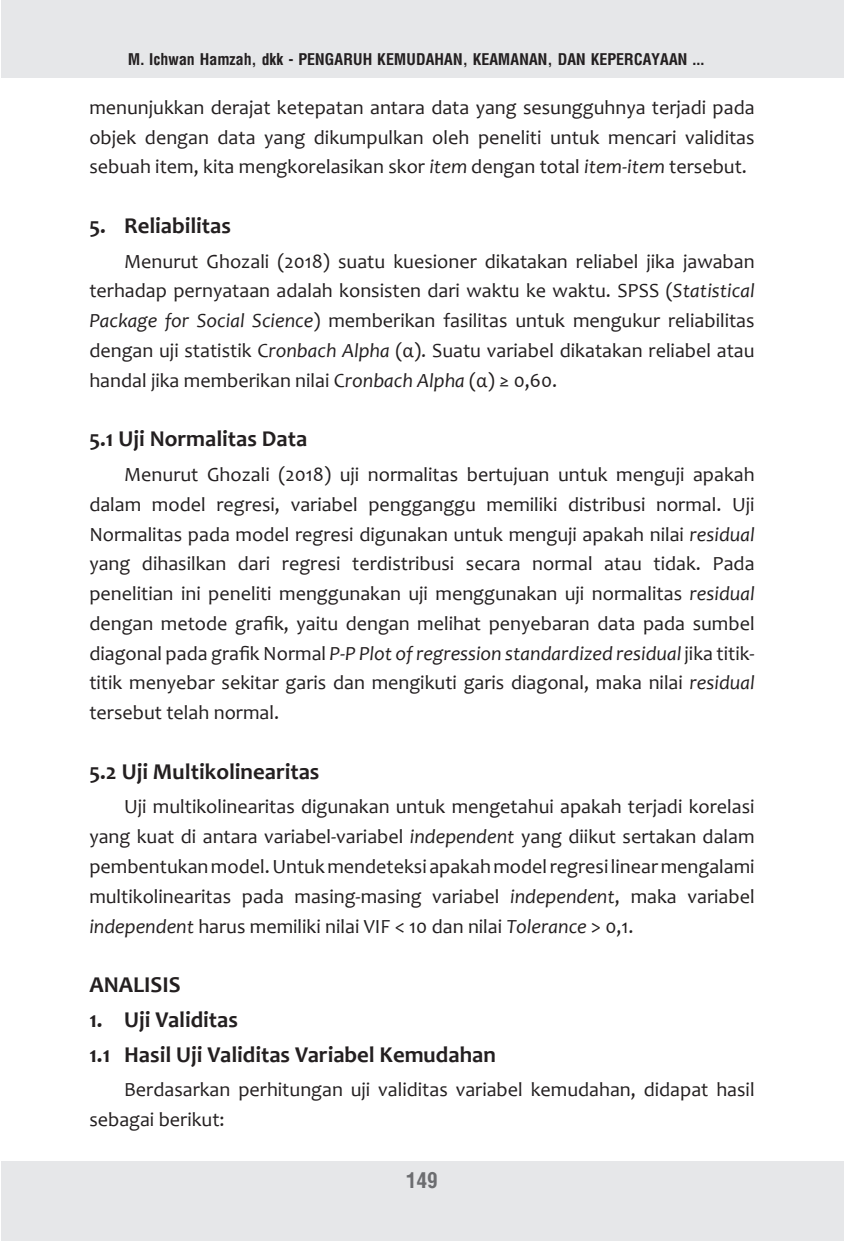
<style>
.page{position:relative;width:844px;height:1241px;background:#fff}
.page>*{position:absolute;margin:0;border:0;box-sizing:border-box;transform-origin:0 0}
.no_1_bold{font:700 22.75px "Candara";color:#231f20}
.t1{font:700 21px "Arena Condensed";color:#6c6d70}
.Paragraph_1{font:20.12px/29.8px "Candara";color:#231f20;text-align:justify}
.footnote{font:700 15.75px "Arena Condensed";color:#231f20}
.s1{font-style:italic}
</style>
<div class="page">
<hr style="left:0;top:0;width:1px;height:78px;background:#e6e7e9">
<hr style="left:0;top:1161px;width:1px;height:79px;background:#e6e7e9">
<div style="left:1px;top:0;width:842px;height:78px;background:#e6e7e9"></div>
<div style="left:1px;top:1161px;width:842px;height:79px;background:#e6e7e9"></div>
<p class="footnote" style="left:128px;top:50px;width:577px">M. Ichwan Hamzah, dkk - PENGARUH KEMUDAHAN, KEAMANAN, DAN KEPERCAYAAN ...</p>
<p class="Paragraph_1" style="left:89px;top:92px;width:666px">menunjukkan derajat ketepatan antara data yang sesungguhnya terjadi pada objek dengan data yang dikumpulkan oleh peneliti untuk mencari validitas sebuah item, kita mengkorelasikan skor <span class="s1">item</span> dengan total <span class="s1">item-item</span> tersebut.</p>
<p class="no_1_bold" style="left:89px;top:211px;width:143px">5. Reliabilitas</p>
<p class="Paragraph_1" style="left:89px;top:246px;width:666px;text-indent:35px">Menurut Ghozali (2018) suatu kuesioner dikatakan reliabel jika jawaban terhadap pernyataan adalah konsisten dari waktu ke waktu. SPSS (<span class="s1">Statistical Package for Social Science</span>) memberikan fasilitas untuk mengukur reliabilitas dengan uji statistik C<span class="s1">ronbach Alpha</span> (α). Suatu variabel dikatakan reliabel atau handal jika memberikan nilai C<span class="s1">ronbach Alpha</span> (α) ≥ 0,60.</p>
<p class="no_1_bold" style="left:89px;top:424px;width:219px">5.1 Uji Normalitas Data</p>
<p class="Paragraph_1" style="left:89px;top:459px;width:666px;text-indent:35px">Menurut Ghozali (2018) uji normalitas bertujuan untuk menguji apakah dalam model regresi, variabel pengganggu memiliki distribusi normal. Uji Normalitas pada model regresi digunakan untuk menguji apakah nilai <span class="s1">residual </span>yang dihasilkan dari regresi terdistribusi secara normal atau tidak. Pada penelitian ini peneliti menggunakan uji menggunakan uji normalitas <span class="s1">residual </span>dengan metode grafik, yaitu dengan melihat penyebaran data pada sumbel diagonal pada grafik Normal <span class="s1">P-P Plot of regression standardized residual</span> jika titik&shy;titik menyebar sekitar garis dan mengikuti garis diagonal, maka nilai <span class="s1">residual </span>tersebut telah normal.</p>
<p class="no_1_bold" style="left:89px;top:757px;width:231px">5.2 Uji Multikolinearitas</p>
<p class="Paragraph_1" style="left:89px;top:791px;width:666px;text-indent:35px">Uji multikolinearitas digunakan untuk mengetahui apakah terjadi korelasi yang kuat di antara variabel-variabel <span class="s1">independent</span> yang diikut sertakan dalam pembentukan model. Untuk mendeteksi apakah model regresi linear mengalami multikolinearitas pada masing-masing variabel <span class="s1">independent</span>, maka variabel <span class="s1">independent</span> harus memiliki nilai VIF &lt; 10 dan nilai <span class="s1">Tolerance</span> &gt; 0,1.</p>
<p class="no_1_bold" style="left:89px;top:970px;width:93px">ANALISIS</p>
<p class="no_1_bold" style="left:89px;top:1004px;width:150px">1. Uji Validitas</p>
<p class="no_1_bold" style="left:89px;top:1039px;width:408px">1.1 Hasil Uji Validitas Variabel Kemudahan</p>
<p class="Paragraph_1" style="left:89px;top:1074px;width:666px;text-indent:35px">Berdasarkan perhitungan uji validitas variabel kemudahan, didapat hasil sebagai berikut:</p>
<p class="t1" style="left:406px;top:1167px;width:33px">149</p>
</div>
